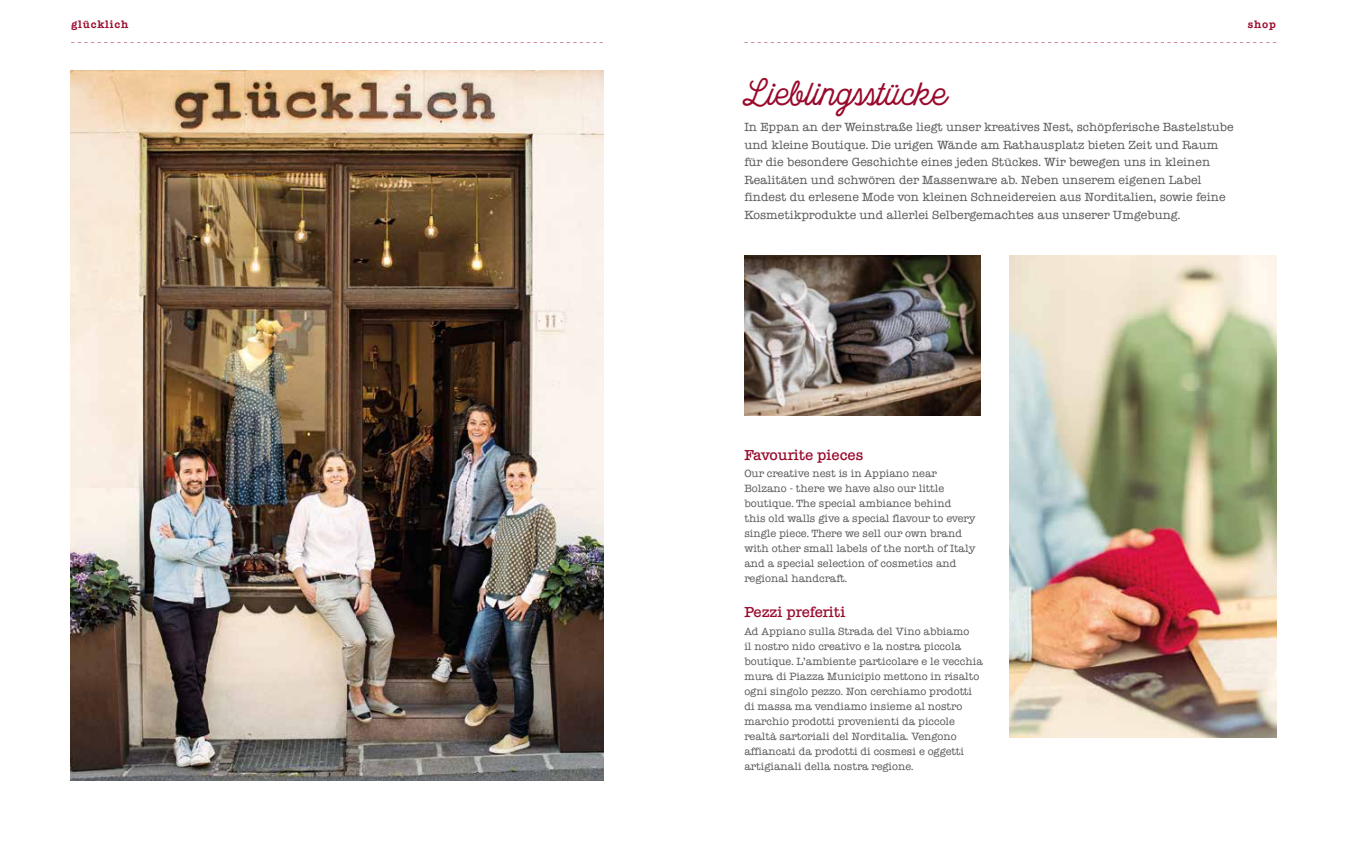
<style>
.page{position:relative;width:1347px;height:851px;background:#fff}
.page>*{position:absolute;margin:0;border:0;box-sizing:border-box;transform-origin:0 0}
.t1{font:35px "Local Brewery Two";color:#990a2c}
.t2{font:500 13.75px "Typewriter Serial";color:#990a2c}
.t3{font:11.25px/17.6px "Typewriter Serial";color:#575756}
.t4{font:10px/15px "Typewriter Serial";color:#575756}
.t5{font:700 10px "Typewriter Serial";letter-spacing:.08em;color:#990a2c}
</style>
<div class="page">
<img style="left:71px;top:71px;width:533px;height:709px">
<img style="left:1009px;top:256px;width:267px;height:481px">
<img style="left:744px;top:256px;width:236px;height:159px">
<p class="t5" style="left:71px;top:19px;width:59px">glücklich</p>
<p class="t5" style="left:1247px;top:19px;width:30px">shop</p>
<h1 class="t1" style="left:744px;top:72px;width:205px">Lieblingsstücke</h1>
<p class="t3" style="left:744px;top:118px;width:491px">In Eppan an der Weinstraße liegt unser kreatives Nest, schöpferische Bastelstube und kleine Boutique. Die urigen Wände am Rathausplatz bieten Zeit und Raum für die besondere Geschichte eines jeden Stückes. Wir bewegen uns in kleinen Realitäten und schwören der Massenware ab. Neben unserem eigenen Label findest du erlesene Mode von kleinen Schneidereien aus Norditalien, sowie feine Kosmetikprodukte und allerlei Selbergemachtes aus unserer Umgebung.</p>
<h2 class="t2" style="left:744px;top:446px;width:120px">Favourite pieces</h2>
<p class="t4" style="left:744px;top:466px;width:233px">Our creative nest is in Appiano near Bolzano - there we have also our little boutique. The special ambiance behind<br>this old walls give a special flavour to every single piece. There we sell our own brand with other small labels of the north of Italy and a special selection of cosmetics and regional handcraft.</p>
<h2 class="t2" style="left:744px;top:603px;width:102px">Pezzi preferiti</h2>
<p class="t4" style="left:744px;top:623px;width:240px">Ad Appiano sulla Strada del Vino abbiamo<br>il nostro nido creativo e la nostra piccola boutique. L’ambiente particolare e le vecchia mura di Piazza Municipio mettono in risalto ogni singolo pezzo. Non cerchiamo prodotti di massa ma vendiamo insieme al nostro marchio prodotti provenienti da piccole realtà sartoriali del Norditalia. Vengono affiancati da prodotti di cosmesi e oggetti artigianali della nostra regione.</p>
</div>
